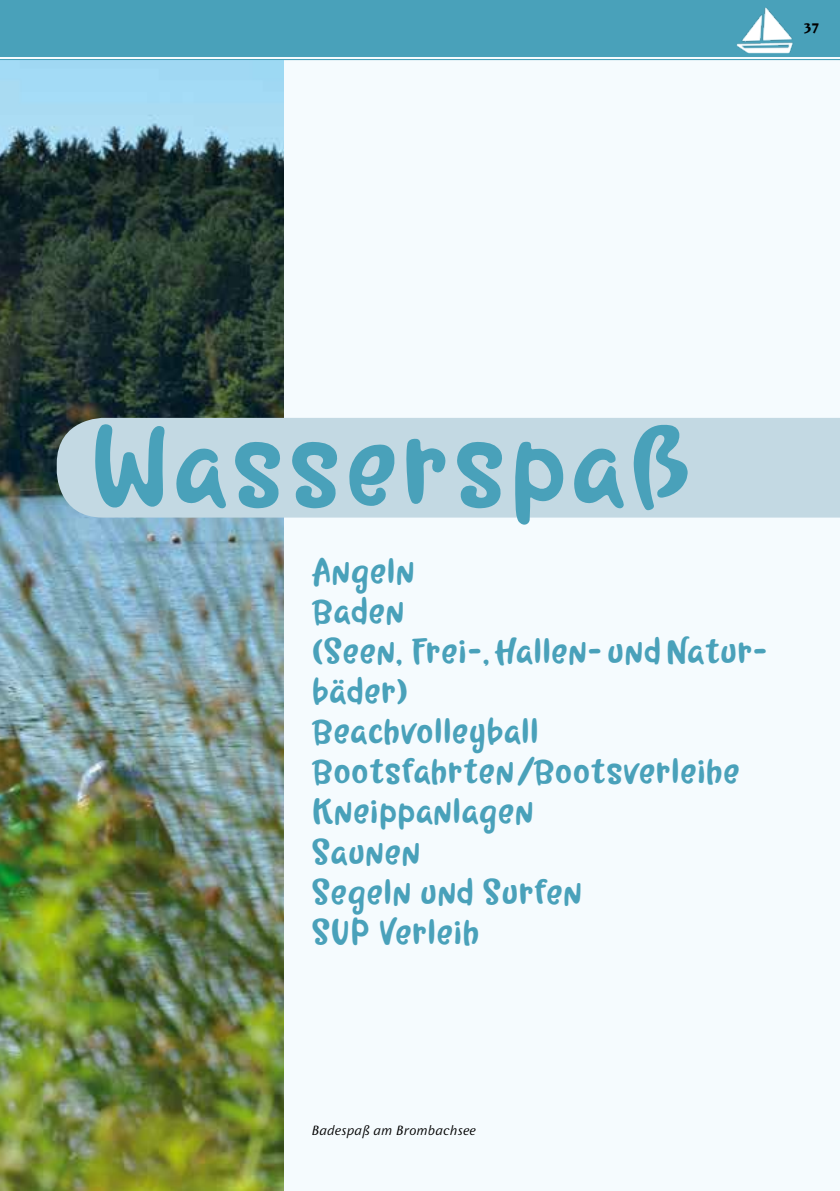
<style>
.page{position:relative;width:840px;height:1191px;background:#fff}
.page>*{position:absolute;margin:0;border:0;box-sizing:border-box;transform-origin:0 0}
.t1{font:120px "Milkand Honey";letter-spacing:.05em;color:#49a1ba}
.t2{font:38px/40px "Milkand Honey";letter-spacing:.025em;color:#49a1ba}
.t3{font:700 16px "Wunderlich OT";color:#000}
.t4{font:italic 14px "Wunderlich OT";color:#000}
</style>
<div class="page">
<div style="left:0;top:0;width:839px;height:1191px;background:#f5fbfe"></div>
<div style="left:0;top:0;width:839px;height:57px;background:#49a1ba"></div>
<img style="left:736px;top:7px;width:57px;height:47px">
<img style="left:0;top:60px;width:283px;height:1131px">
<div style="left:57px;top:418px;width:782px;height:99px;background:#c3d9e3"></div>
<hr style="left:0;top:59px;width:839px;height:1px;background:#49a1ba">
<p class="t3" style="left:803px;top:19px;width:17px">37</p>
<h1 class="t1" style="left:91px;top:398px;width:601px">Wasserspaß</h1>
<p class="t2" style="left:312px;top:552px;width:456px">Angeln<br>Baden<br>(Seen, Frei-, Hallen- und Natur&shy;bäder)<br>Beachvolleyball<br>Bootsfahrten/Bootsverleihe<br>Kneippanlagen<br>Saunen<br>Segeln und Surfen<br>SUP Verleih</p>
<p class="t4" style="left:312px;top:1122px;width:166px">Badespaß am Brombachsee</p>
</div>
